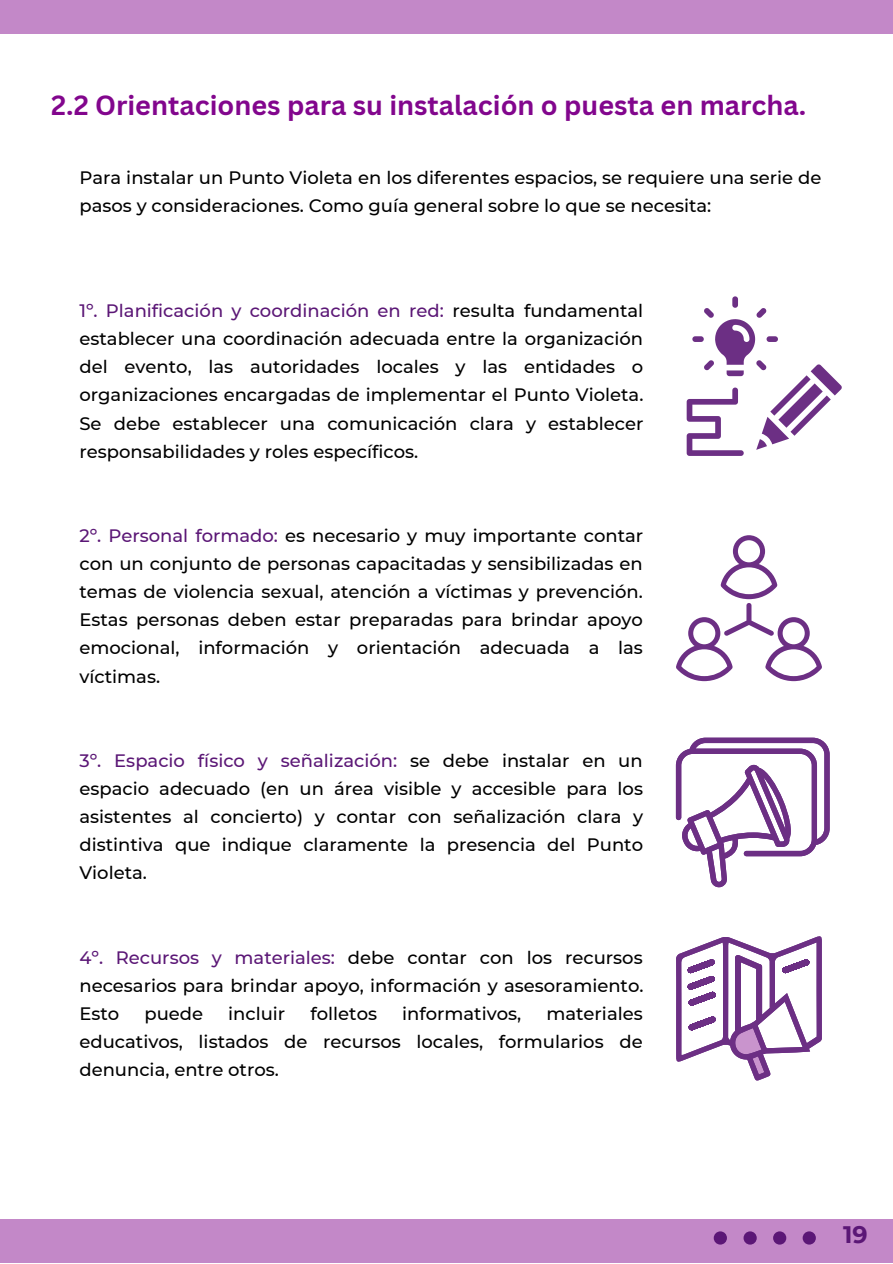
<style>
.page{position:relative;width:893px;height:1264px;background:#fff}
.page>*{position:absolute;margin:0;border:0;box-sizing:border-box;transform-origin:0 0}
.t1{font:700 27px "Canva Sans";color:#82068d}
.t2{font:700 23.85px "Montserrat";color:#5b1776}
.t3{font:500 18px/28px "Montserrat";color:#000;text-align:justify}
.s1{color:#5b1776}
</style>
<div class="page">
<div style="left:0;top:1219px;width:892px;height:43px;background:#c388c8"></div>
<div style="left:0;top:0;width:892px;height:33px;background:#c388c8"></div>
<div style="left:802px;top:1231px;width:13px;height:13px;background:#5b1776;border-radius:50%"></div>
<div style="left:773px;top:1231px;width:13px;height:13px;background:#5b1776;border-radius:50%"></div>
<div style="left:743px;top:1231px;width:13px;height:13px;background:#5b1776;border-radius:50%"></div>
<div style="left:713px;top:1231px;width:14px;height:13px;background:#5b1776;border-radius:50%"></div>
<svg style="left:686px;top:296px;width:155px;height:160px"></svg>
<svg style="left:676px;top:535px;width:145px;height:146px"></svg>
<svg style="left:675px;top:737px;width:154px;height:150px"></svg>
<svg style="left:676px;top:936px;width:145px;height:145px"></svg>
<h1 class="t1" style="left:51px;top:86px;width:756px">2.2 Orientaciones para su instalación o puesta en marcha.</h1>
<p class="t3" style="left:79px;top:163px;width:743px">Para instalar un Punto Violeta en los diferentes espacios, se requiere una serie de pasos y consideraciones. Como guía general sobre lo que se necesita:</p>
<p class="t3" style="left:79px;top:296px;width:565px"><span class="s1">1º. Planificación y coordinación en red:</span> resulta fundamental establecer una coordinación adecuada entre la organización del evento, las autoridades locales y las entidades o organizaciones encargadas de implementar el Punto Violeta.<br>Se debe establecer una comunicación clara y establecer responsabilidades y roles específicos.</p>
<p class="t3" style="left:79px;top:521px;width:565px"><span class="s1">2º. Personal formado:</span> es necesario y muy importante contar con un conjunto de personas capacitadas y sensibilizadas en temas de violencia sexual, atención a víctimas y prevención.<br>Estas personas deben estar preparadas para brindar apoyo emocional, información y orientación adecuada a las víctimas.</p>
<p class="t3" style="left:79px;top:746px;width:565px"><span class="s1">3º. Espacio físico y señalización:</span> se debe instalar en un espacio adecuado (en un área visible y accesible para los asistentes al concierto) y contar con señalización clara y distintiva que indique claramente la presencia del Punto Violeta.</p>
<p class="t3" style="left:79px;top:943px;width:565px"><span class="s1">4º. Recursos y materiales:</span> debe contar con los recursos necesarios para brindar apoyo, información y asesoramiento.<br>Esto</p>
<p class="t3" style="left:79px;top:999px;width:564px;text-indent:467px">materiales educativos, listados de recursos locales, formularios de denuncia, entre otros.</p>
<p class="t3" style="left:144px;top:999px;width:60px">puede</p>
<p class="t3" style="left:228px;top:999px;width:59px">incluir</p>
<p class="t3" style="left:310px;top:999px;width:68px">folletos</p>
<p class="t3" style="left:402px;top:999px;width:121px">informativos,</p>
<h2 class="t2" style="left:843px;top:1219px;width:26px">19</h2>
</div>
